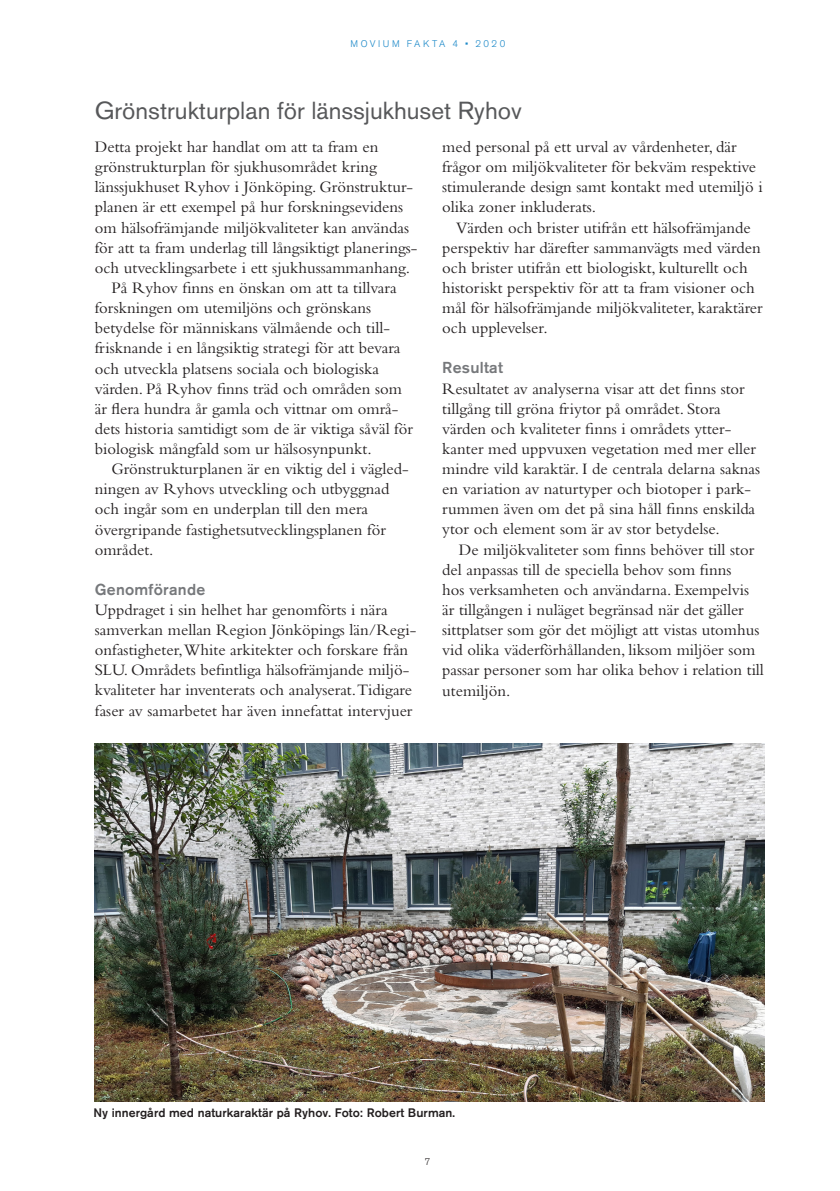
<style>
.page{position:relative;width:840px;height:1191px;background:#fff}
.page>*{position:absolute;margin:0;border:0;box-sizing:border-box;transform-origin:0 0}
.t1{font:24.5px "Akzidenz Grotesk BQ";color:#57585a}
.t2{font:16.62px/20.1px "Bembo";color:#231f20}
.t3{font:500 15.75px "Akzidenz Grotesk BQ";letter-spacing:.015em;color:#76787b}
.t4{font:500 12.25px "Akzidenz Grotesk BQ";letter-spacing:.005em;color:#231f20}
.t5{font:300 9.62px "Akzidenz Grotesk BQ";letter-spacing:.26em;color:#1b88c8}
.t6{font:300 9.62px "Akzidenz Grotesk BQ";color:#231f20}
</style>
<div class="page">
<img style="left:95px;top:744px;width:669px;height:357px">
<p class="t5" style="left:350px;top:38px;width:156px">MOVIUM FAKTA 4 • 2020</p>
<h1 class="t1" style="left:95px;top:96px;width:428px">Grönstrukturplan för länssjukhuset Ryhov</h1>
<p class="t2" style="left:95px;top:136px;width:285px">Detta projekt har handlat om att ta fram en</p>
<p class="t2" style="left:95px;top:157px;width:284px">grönstrukturplan för sjukhusområdet kring</p>
<p class="t2" style="left:95px;top:177px;width:320px">länssjukhuset Ryhov i Jönköping. Grönstruktur-</p>
<p class="t2" style="left:95px;top:197px;width:310px">planen är ett exempel på hur forskningsevidens</p>
<p class="t2" style="left:95px;top:217px;width:316px">om hälsofrämjande miljökvaliteter kan användas</p>
<p class="t2" style="left:95px;top:237px;width:323px">för att ta fram underlag till långsiktigt planerings-</p>
<p class="t2" style="left:95px;top:257px;width:317px">och utvecklingsarbete i ett sjukhussammanhang.</p>
<p class="t2" style="left:111px;top:277px;width:286px">På Ryhov finns en önskan om att ta tillvara</p>
<p class="t2" style="left:95px;top:298px;width:278px">forskningen om utemiljöns och grönskans</p>
<p class="t2" style="left:95px;top:318px;width:296px">betydelse för människans välmående och till-</p>
<p class="t2" style="left:95px;top:338px;width:307px">frisknande i en långsiktig strategi för att bevara</p>
<p class="t2" style="left:95px;top:358px;width:286px">och utveckla platsens sociala och biologiska</p>
<p class="t2" style="left:95px;top:378px;width:309px">värden. På Ryhov finns träd och områden som</p>
<p class="t2" style="left:95px;top:398px;width:305px">är flera hundra år gamla och vittnar om områ-</p>
<p class="t2" style="left:95px;top:418px;width:319px">dets historia samtidigt som de är viktiga såväl för</p>
<p class="t2" style="left:95px;top:438px;width:278px">biologisk mångfald som ur hälsosynpunkt.</p>
<p class="t2" style="left:111px;top:459px;width:298px">Grönstrukturplanen är en viktig del i vägled-</p>
<p class="t2" style="left:95px;top:479px;width:296px">ningen av Ryhovs utveckling och utbyggnad</p>
<p class="t2" style="left:95px;top:499px;width:275px">och ingår som en underplan till den mera</p>
<p class="t2" style="left:95px;top:519px;width:292px">övergripande fastighetsutvecklingsplanen för</p>
<p class="t2" style="left:95px;top:539px;width:60px">området.</p>
<p class="t3" style="left:95px;top:580px;width:112px">Genomförande</p>
<p class="t2" style="left:95px;top:599px;width:323px">Uppdraget i sin helhet har genomförts i nära samverkan mellan Region Jönköpings län/Regi&shy;onfastigheter,White arkitekter och forskare från SLU. Områdets befintliga hälsofrämjande miljö&shy;kvaliteter har inventerats och analyserat.Tidigare faser av samarbetet har även innefattat intervjuer</p>
<p class="t2" style="left:442px;top:136px;width:322px">med personal på ett urval av vårdenheter, där frågor om miljökvaliteter för bekväm respektive stimulerande design samt kontakt med utemiljö i olika zoner inkluderats.</p>
<p class="t2" style="left:442px;top:217px;width:322px;text-indent:14px">Värden och brister utifrån ett hälsofrämjande perspektiv har därefter sammanvägts med värden och brister utifrån ett biologiskt, kulturellt och historiskt perspektiv för att ta fram visioner och mål för hälsofrämjande miljökvaliteter, karaktärer och upplevelser.</p>
<p class="t3" style="left:442px;top:358px;width:62px">Resultat</p>
<p class="t2" style="left:442px;top:378px;width:319px">Resultatet av analyserna visar att det finns stor tillgång till gröna friytor på området. Stora värden och kvaliteter finns i områdets ytter&shy;kanter med uppvuxen vegetation med mer eller mindre vild karaktär. I de centrala delarna saknas en variation av naturtyper och biotoper i park&shy;rummen även om det på sina håll finns enskilda ytor och element som är av stor betydelse.</p>
<p class="t2" style="left:442px;top:539px;width:323px;text-indent:17px">De miljökvaliteter som finns behöver till stor del anpassas till de speciella behov som finns<br>hos verksamheten och användarna. Exempelvis är tillgången i nuläget begränsad när det gäller sittplatser som gör det möjligt att vistas utomhus vid olika väderförhållanden, liksom miljöer som passar personer som har olika behov i relation till utemiljön.</p>
<p class="t4" style="left:93px;top:1105px;width:363px">Ny innergård med naturkaraktär på Ryhov. Foto: Robert Burman.</p>
<p class="t6" style="left:424px;top:1156px;width:7px">7</p>
</div>
